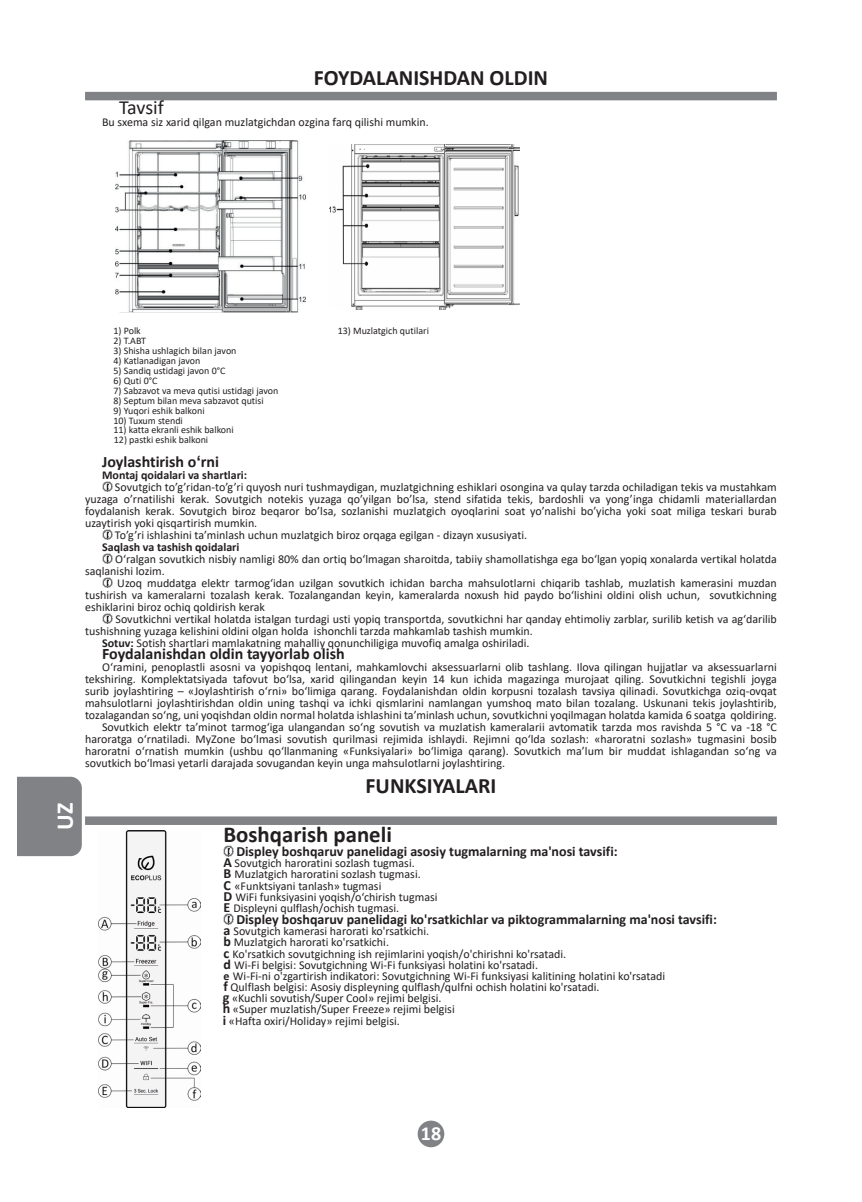
<style>
.page{position:relative;width:862px;height:1202px;background:#fff}
.page>*{position:absolute;margin:0;border:0;box-sizing:border-box;transform-origin:0 0}
.t1{font:700 24px "Calibri";color:#fff}
.Основной_8{font:700 22.8px "Calibri";color:#231f20}
.Раздел_RUS{font:700 22px "Calibri";color:#231f20}
.Заголовок{font:20px "Calibri";letter-spacing:-.005em;color:#231f20}
.t2{font:700 20px "Calibri";color:#fff}
.Основной_8-2{font:700 16px "Calibri";color:#231f20}
.Основной_8-3{font:700 14px "Calibri";color:#231f20}
.Основной_8-4{font:12px/12px "Calibri";color:#231f20;text-align:justify}
.Основной_8-5{font:700 12px "Calibri";color:#231f20}
.Основной_8-6{font:10px "Calibri";color:#231f20}
.s1{font-family:"Arial"}
.s2{font-weight:700}
.s3{font-weight:700;font-size:14px}
</style>
<div class="page">
<div style="left:85px;top:92px;width:692px;height:8px;background:#808285"></div>
<div style="left:17px;top:777px;width:65px;height:79px;background:#808285"></div>
<div style="left:418px;top:1121px;width:26px;height:26px;background:#808285;border-radius:50%"></div>
<svg style="left:223px;top:846px;width:11px;height:10px"></svg>
<svg style="left:223px;top:914px;width:11px;height:10px"></svg>
<svg style="left:102px;top:481px;width:10px;height:10px"></svg>
<svg style="left:102px;top:529px;width:10px;height:10px"></svg>
<svg style="left:102px;top:553px;width:10px;height:10px"></svg>
<svg style="left:102px;top:577px;width:10px;height:10px"></svg>
<svg style="left:102px;top:613px;width:10px;height:10px"></svg>
<div style="left:85px;top:816px;width:692px;height:9px;background:#808285"></div>
<img style="left:115px;top:141px;width:190px;height:172px">
<img style="left:329px;top:145px;width:191px;height:164px">
<img style="left:98px;top:831px;width:103px;height:276px">
<p class="Раздел_RUS" style="left:314px;top:62px;width:236px">FOYDALANISHDAN OLDIN</p>
<p class="Заголовок" style="left:119px;top:94px;width:46px">Tavsif</p>
<p class="Основной_8-4" style="left:102px;top:116px;width:328px">Bu sxema siz xarid qilgan muzlatgichdan ozgina farq qilishi mumkin.</p>
<h1 class="t1" style="left:48px;top:830px;width:29px;rotate:-90deg">UZ</h1>
<p class="Основной_8-6" style="left:113px;top:323px;width:29px">1) Polk</p>
<p class="Основной_8-6" style="left:338px;top:323px;width:93px">13) Muzlatgich qutilari</p>
<p class="Основной_8-6" style="left:113px;top:333px;width:34px">2) T.ABT</p>
<p class="Основной_8-6" style="left:113px;top:343px;width:125px">3) Shisha ushlagich bilan javon</p>
<p class="Основной_8-6" style="left:113px;top:353px;width:88px">4) Katlanadigan javon</p>
<p class="Основной_8-6" style="left:113px;top:363px;width:114px">5) Sandiq ustidagi javon 0°C</p>
<p class="Основной_8-6" style="left:113px;top:373px;width:46px">6) Quti 0°C</p>
<p class="Основной_8-6" style="left:113px;top:383px;width:166px">7) Sabzavot va meva qutisi ustidagi javon</p>
<p class="Основной_8-6" style="left:113px;top:393px;width:152px">8) Septum bilan meva sabzavot qutisi</p>
<p class="Основной_8-6" style="left:113px;top:403px;width:93px">9) Yuqori eshik balkoni</p>
<p class="Основной_8-6" style="left:113px;top:413px;width:71px">10) Tuxum stendi</p>
<p class="Основной_8-6" style="left:113px;top:422px;width:122px">11) katta ekranli eshik balkoni</p>
<p class="Основной_8-6" style="left:114px;top:432px;width:96px">12) pastki eshik balkoni</p>
<p class="Основной_8-2" style="left:102px;top:451px;width:118px">Joylashtirish o<span class="s1">ʻ</span>rni</p>
<p class="Основной_8-5" style="left:102px;top:467px;width:147px">Montaj qoidalari va shartlari:</p>
<p class="Основной_8-4" style="left:85px;top:481px;width:693px;text-indent:30px">Sovutgich to’g’ridan-to’g’ri quyosh nuri tushmaydigan, muzlatgichning eshiklari osongina va qulay tarzda ochiladigan tekis va mustahkam yuzaga o’rnatilishi kerak. Sovutgich notekis yuzaga qo’yilgan bo’lsa, stend sifatida tekis, bardoshli va yong’inga chidamli materiallardan foydalanish kerak. Sovutgich biroz beqaror bo’lsa, sozlanishi muzlatgich oyoqlarini soat yo’nalishi bo’yicha yoki soat miliga teskari burab uzaytirish yoki qisqartirish mumkin.</p>
<p class="Основной_8-4" style="left:115px;top:529px;width:414px">To’g’ri ishlashini ta’minlash uchun muzlatgich biroz orqaga egilgan - dizayn xususiyati.</p>
<p class="Основной_8-5" style="left:102px;top:539px;width:139px">Saqlash va tashish qoidalari</p>
<p class="Основной_8-4" style="left:85px;top:553px;width:693px;text-indent:30px">Oʻralgan sovutkich nisbiy namligi 80% dan ortiq boʻlmagan sharoitda, tabiiy shamollatishga ega boʻlgan yopiq xonalarda vertikal holatda saqlanishi lozim.</p>
<p class="Основной_8-4" style="left:85px;top:577px;width:693px;text-indent:32px">Uzoq muddatga elektr tarmogʻidan uzilgan sovutkich ichidan barcha mahsulotlarni chiqarib tashlab, muzlatish kamerasini muzdan tushirish va kameralarni tozalash kerak. Tozalangandan keyin, kameralarda noxush hid paydo boʻlishini oldini olish uchun, sovutkichning eshiklarini biroz ochiq qoldirish kerak</p>
<p class="Основной_8-4" style="left:85px;top:613px;width:693px;text-indent:30px">Sovutkichni vertikal holatda istalgan turdagi usti yopiq transportda, sovutkichni har qanday ehtimoliy zarblar, surilib ketish va agʻdarilib tushishning yuzaga kelishini oldini olgan holda ishonchli tarzda mahkamlab tashish mumkin.</p>
<p class="Основной_8-4" style="left:102px;top:637px;width:429px"><span class="s2">Sotuv:</span> Sotish shartlari mamlakatning mahalliy qonunchiligiga muvofiq amalga oshiriladi.</p>
<p class="Основной_8-2" style="left:102px;top:643px;width:244px">Foydalanishdan oldin tayyorlab olish</p>
<p class="Основной_8-4" style="left:85px;top:661px;width:693px;text-indent:17px">Oʻramini, penoplastli asosni va yopishqoq lentani, mahkamlovchi aksessuarlarni olib tashlang. Ilova qilingan hujjatlar va aksessuarlarni tekshiring. Komplektatsiyada tafovut boʻlsa, xarid qilingandan keyin 14 kun ichida magazinga murojaat qiling. Sovutkichni tegishli joyga surib joylashtiring – «Joylashtirish oʻrni» boʻlimiga qarang. Foydalanishdan oldin korpusni tozalash tavsiya qilinadi. Sovutkichga oziq-ovqat mahsulotlarni joylashtirishdan oldin uning tashqi va ichki qismlarini namlangan yumshoq mato bilan tozalang. Uskunani tekis joylashtirib, tozalagandan soʻng, uni yoqishdan oldin normal holatda ishlashini ta’minlash uchun, sovutkichni yoqilmagan holatda kamida 6 soatga qoldiring.</p>
<p class="Основной_8-4" style="left:85px;top:721px;width:693px;text-indent:17px">Sovutkich elektr ta’minot tarmogʻiga ulangandan soʻng sovutish va muzlatish kameralarii avtomatik tarzda mos ravishda 5 °C va -18 °C haroratga oʻrnatiladi. MyZone boʻlmasi sovutish qurilmasi rejimida ishlaydi. Rejimni qoʻlda sozlash: «haroratni sozlash» tugmasini bosib haroratni oʻrnatish mumkin (ushbu qoʻllanmaning «Funksiyalari» boʻlimiga qarang). Sovutkich ma’lum bir muddat ishlagandan soʻng va sovutkich boʻlmasi yetarli darajada sovugandan keyin unga mahsulotlarni joylashtiring.</p>
<p class="Раздел_RUS" style="left:365px;top:770px;width:132px">FUNKSIYALARI</p>
<p class="Основной_8" style="left:223px;top:818px;width:170px">Boshqarish paneli</p>
<p class="Основной_8-3" style="left:236px;top:841px;width:383px">Displey boshqaruv panelidagi asosiy tugmalarning ma'nosi tavsifi:</p>
<p class="Основной_8-4" style="left:223px;top:857px;width:193px"><span class="s3">A</span> Sovutgich haroratini sozlash tugmasi.</p>
<p class="Основной_8-4" style="left:223px;top:868px;width:199px"><span class="s3">B</span> Muzlatgich haroratini sozlash tugmasi.</p>
<p class="Основной_8-4" style="left:223px;top:879px;width:159px"><span class="s3">C</span> «Funktsiyani tanlash» tugmasi</p>
<p class="Основной_8-4" style="left:223px;top:890px;width:216px"><span class="s3">D</span> WiFi funksiyasini yoqish/o‘chirish tugmasi</p>
<p class="Основной_8-4" style="left:223px;top:902px;width:177px"><span class="s3">E</span> Displeyni qulflash/ochish tugmasi.</p>
<p class="Основной_8-3" style="left:236px;top:909px;width:482px">Displey boshqaruv panelidagi ko'rsatkichlar va piktogrammalarning ma'nosi tavsifi:</p>
<p class="Основной_8-4" style="left:223px;top:925px;width:207px"><span class="s3">а</span> Sovutgich kamerasi harorati ko'rsatkichi.</p>
<p class="Основной_8-4" style="left:223px;top:936px;width:167px"><span class="s3">b</span> Muzlatgich harorati ko'rsatkichi.</p>
<p class="Основной_8-4" style="left:223px;top:947px;width:344px"><span class="s3">c</span> Ko'rsatkich sovutgichning ish rejimlarini yoqish/o'chirishni ko'rsatadi.</p>
<p class="Основной_8-4" style="left:223px;top:958px;width:316px"><span class="s3">d</span> Wi-Fi belgisi: Sovutgichning Wi-Fi funksiyasi holatini ko'rsatadi.</p>
<p class="Основной_8-4" style="left:223px;top:969px;width:443px"><span class="s2">e</span> Wi-Fi-ni o'zgartirish indikatori: Sovutgichning Wi-Fi funksiyasi kalitining holatini ko'rsatadi</p>
<p class="Основной_8-4" style="left:223px;top:981px;width:378px;line-height:11.2px;text-align:left"><span class="s3">f</span> Qulflash belgisi: Asosiy displeyning qulflash/qulfni ochish holatini ko'rsatadi. <span class="s3">g</span> «Kuchli sovutish/Super Cool» rejimi belgisi.<br><span class="s3">h</span> «Super muzlatish/Super Freeze» rejimi belgisi<br><span class="s3">i</span> «Hafta oxiri/Holiday» rejimi belgisi.</p>
<h3 class="t2" style="left:421px;top:1120px;width:22px">18</h3>
</div>
